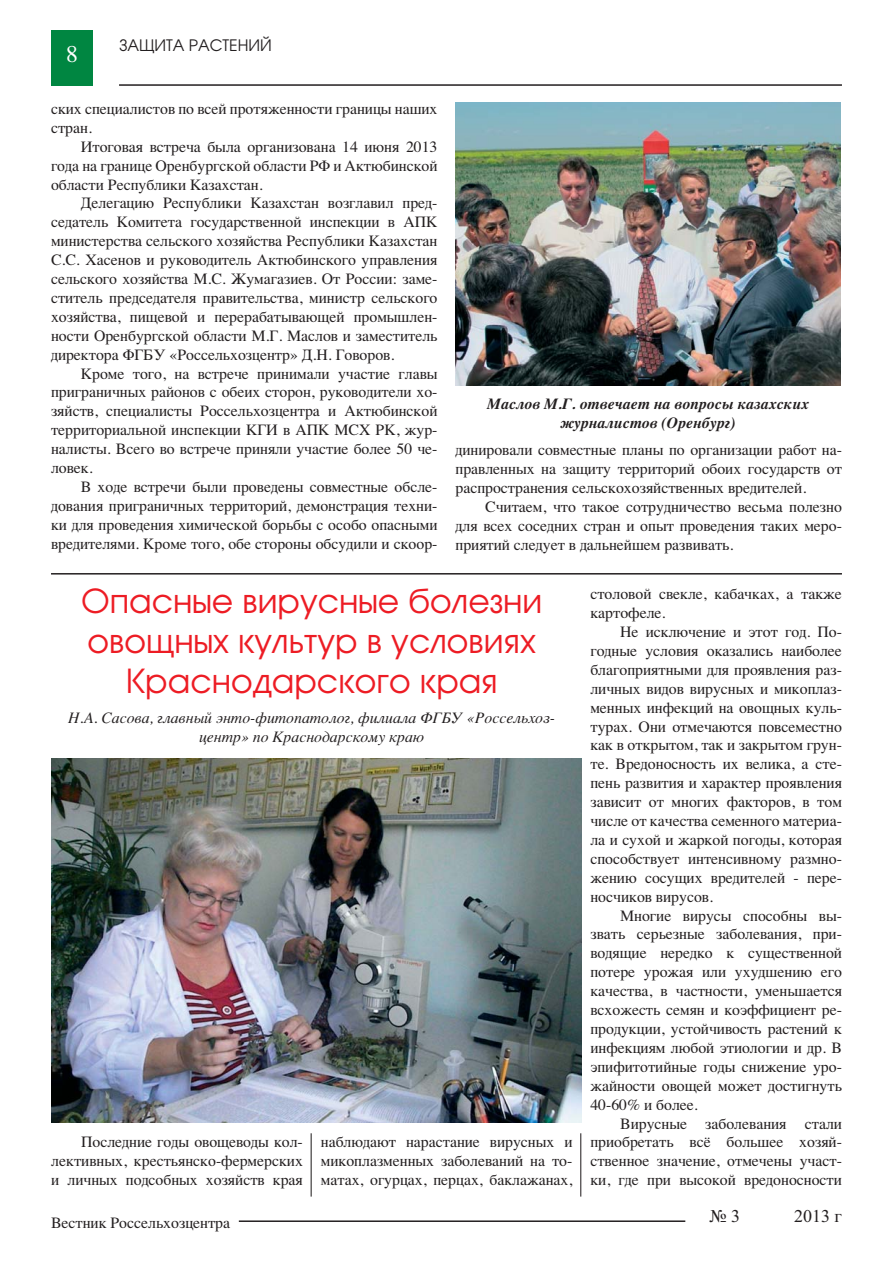
<style>
.page{position:relative;width:893px;height:1263px;background:#fff}
.page>*{position:absolute;margin:0;border:0;box-sizing:border-box;transform-origin:0 0}
.t1{font:33px/39.6px "Avangard TM";color:#ed1c24;text-align:center}
.t2{font:24px "Times";color:#fff}
.t3{font:18px "Times New Roman";color:#231f20}
.t4{font:15.75px/18.9px "Times";color:#231f20;text-align:justify}
.t5{font:italic 15.75px/18.9px "Times";color:#231f20;text-align:center}
.t6{font:italic 700 15.75px/18.9px "Times";color:#231f20;text-align:center}
.t7{font:15.75px "Avangard TM";color:#231f20}
</style>
<div class="page">
<hr style="left:119px;top:84px;width:723px;height:2px;background:#231f20">
<hr style="left:239px;top:1220px;width:446px;height:2px;background:#231f20">
<div style="left:51px;top:30px;width:42px;height:55px;background:#008641"></div>
<img style="left:52px;top:758px;width:529px;height:364px">
<hr style="left:51px;top:573px;width:791px;height:1px;background:#231f20">
<img style="left:455px;top:102px;width:386px;height:284px">
<hr style="left:311px;top:1133px;width:1px;height:63px;background:#231f20">
<hr style="left:580px;top:1133px;width:1px;height:63px;background:#231f20">
<h2 class="t2" style="left:66px;top:45px;width:13px">8</h2>
<p class="t7" style="left:119px;top:40px;width:154px">ЗАЩИТА РАСТЕНИЙ</p>
<p class="t4" style="left:51px;top:101px;width:388px">ских специалистов по всей протяженности границы наших стран.</p>
<p class="t4" style="left:51px;top:138px;width:388px;text-indent:30px">Итоговая встреча была организована 14 июня 2013 года на границе Оренбургской области РФ и Актюбинской области Республики Казахстан.</p>
<p class="t4" style="left:51px;top:195px;width:388px;text-indent:30px">Делегацию Республики Казахстан возглавил пред&shy;седатель Комитета государственной инспекции в АПК министерства сельского хозяйства Республики Казахстан С.С. Хасенов и руководитель Актюбинского управления сельского хозяйства М.С. Жумагазиев. От России: заме&shy;ститель председателя правительства, министр сельского хозяйства, пищевой и перерабатывающей промышлен&shy;ности Оренбургской области М.Г. Маслов и заместитель директора ФГБУ «Россельхозцентр» Д.Н. Говоров.</p>
<p class="t4" style="left:51px;top:365px;width:388px;text-indent:30px">Кроме того, на встрече принимали участие главы приграничных районов с обеих сторон, руководители хо&shy;зяйств, специалисты Россельхозцентра и Актюбинской территориальной инспекции КГИ в АПК МСХ РК, жур&shy;налисты. Всего во встрече приняли участие более 50 че&shy;ловек.</p>
<p class="t4" style="left:51px;top:479px;width:388px;text-indent:30px">В ходе встречи были проведены совместные обсле&shy;дования приграничных территорий, демонстрация техни&shy;ки для проведения химической борьбы с особо опасными вредителями. Кроме того, обе стороны обсудили и скоор-</p>
<p class="t6" style="left:487px;top:396px;width:323px">Маслов М.Г. отвечает на вопросы казахских журналистов (Оренбург)</p>
<p class="t4" style="left:455px;top:442px;width:388px">динировали совместные планы по организации работ на&shy;правленных на защиту территорий обоих государств от распространения сельскохозяйственных вредителей.</p>
<p class="t4" style="left:455px;top:499px;width:388px;text-indent:30px">Считаем, что такое сотрудничество весьма полезно для всех соседних стран и опыт проведения таких меро&shy;приятий следует в дальнейшем развивать.</p>
<h1 class="t1" style="left:81px;top:588px;width:463px">Опасные вирусные болезни овощных культур в условиях<br>Краснодарского края</h1>
<p class="t5" style="left:68px;top:710px;width:489px">Н.А. Сасова, главный энто-фитопатолог, филиала ФГБУ «Россельхоз&shy;центр» по Краснодарскому краю</p>
<p class="t4" style="left:51px;top:1134px;width:253px;text-indent:30px">Последние годы овощеводы кол&shy;лективных, крестьянско-фермерских и личных подсобных хозяйств края</p>
<p class="t4" style="left:321px;top:1134px;width:253px">наблюдают нарастание вирусных и микоплазменных заболеваний на то&shy;матах, огурцах, перцах, баклажанах,</p>
<p class="t4" style="left:51px;top:1214px;width:181px">Вестник Россельхозцентра</p>
<p class="t4" style="left:590px;top:586px;width:253px">столовой свекле, кабачках, а также картофеле.</p>
<p class="t4" style="left:590px;top:624px;width:253px;text-indent:30px">Не исключение и этот год. По&shy;годные условия оказались наиболее благоприятными для проявления раз&shy;личных видов вирусных и микоплаз&shy;менных инфекций на овощных куль&shy;турах. Они отмечаются повсеместно как в открытом, так и закрытом грун&shy;те. Вредоносность их велика, а сте&shy;пень развития и характер проявления зависит от многих факторов, в том числе от качества семенного материа&shy;ла и сухой и жаркой погоды, которая способствует интенсивному размно&shy;жению сосущих вредителей - пере&shy;носчиков вирусов.</p>
<p class="t4" style="left:590px;top:907px;width:253px;text-indent:30px">Многие вирусы способны вы&shy;звать серьезные заболевания, при&shy;водящие нередко к существенной потере урожая или ухудшению его качества, в частности, уменьшается всхожесть семян и коэффициент ре&shy;продукции, устойчивость растений к инфекциям любой этиологии и др. В эпифитотийные годы снижение уро&shy;жайности овощей может достигнуть 40-60% и более.</p>
<p class="t4" style="left:590px;top:1115px;width:253px;text-indent:30px">Вирусные заболевания стали приобретать всё большее хозяй&shy;ственное значение, отмечены участ&shy;ки, где при высокой вредоносности</p>
<p class="t3" style="left:709px;top:1206px;width:32px">№ 3</p>
<p class="t3" style="left:794px;top:1206px;width:49px">2013 г</p>
</div>
